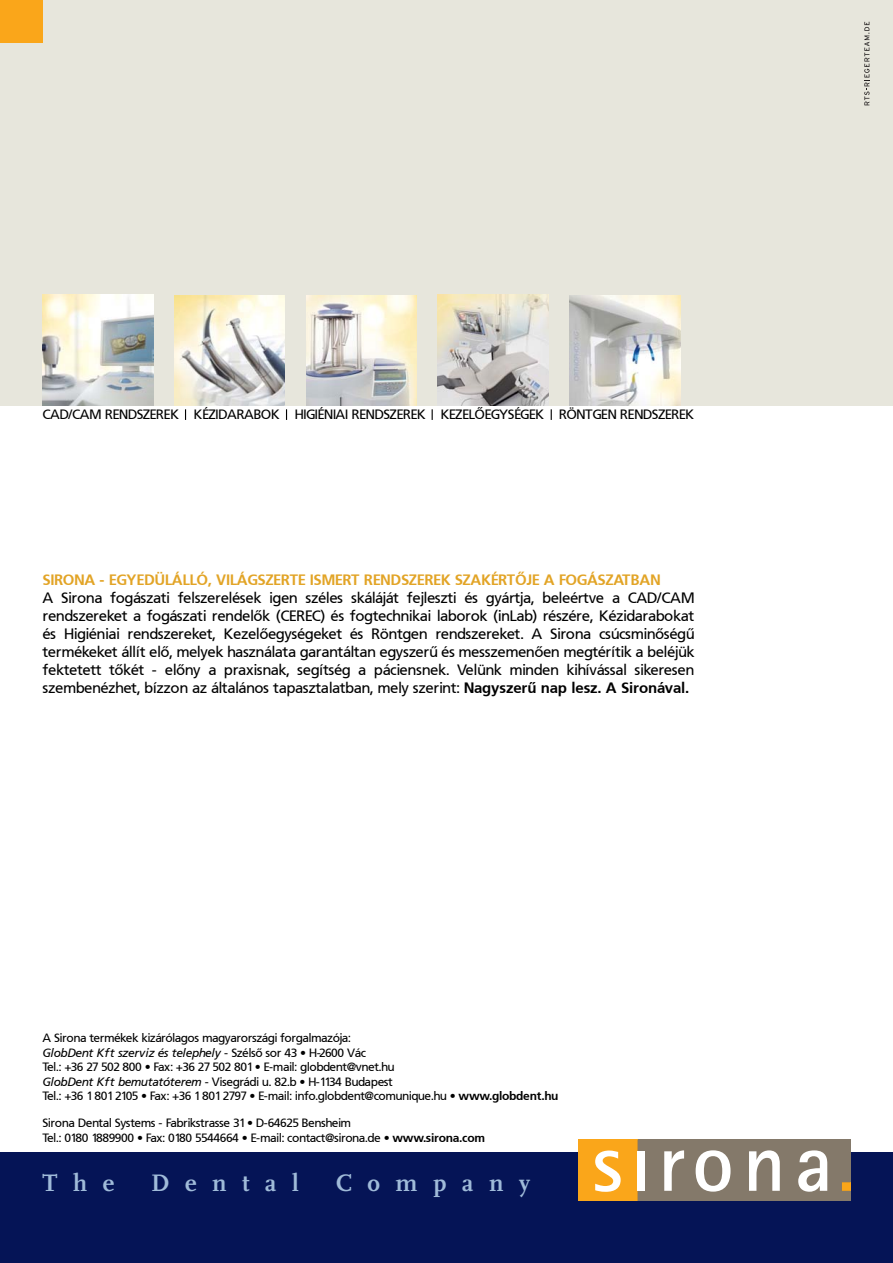
<style>
.page{position:relative;width:893px;height:1263px;background:#fff}
.page>*{position:absolute;margin:0;border:0;box-sizing:border-box;transform-origin:0 0}
.t1{font:700 24.9px "Scala";letter-spacing:.625em;color:#a0bbd9}
.t2{font:15px/18px "Frutiger PFL";letter-spacing:.01em;color:#000;text-align:justify}
.t3{font:700 15px "Frutiger PFL";color:#e2a426}
.t4{font:13.5px "Frutiger PFL";color:#000}
.t5{font:12px/14.4px "Frutiger PFL";color:#000}
.s1{font-weight:700}
.s2{font-style:italic}
</style>
<div class="page">
<div style="left:0;top:0;width:893px;height:405px;background:#e7e6dc"></div>
<div style="left:0;top:0;width:43px;height:43px;background:#faa61a"></div>
<svg style="left:864px;top:22px;width:5px;height:83px"></svg>
<div style="left:0;top:1152px;width:893px;height:111px;background:#051456"></div>
<div style="left:637px;top:1140px;width:213px;height:61px;background:#84796a"></div>
<div style="left:578px;top:1140px;width:59px;height:61px;background:#faa61a"></div>
<svg style="left:595px;top:1150px;width:26px;height:42px"></svg>
<svg style="left:664px;top:1150px;width:20px;height:41px"></svg>
<svg style="left:696px;top:1150px;width:34px;height:41px"></svg>
<svg style="left:749px;top:1150px;width:31px;height:41px"></svg>
<svg style="left:798px;top:1150px;width:29px;height:42px"></svg>
<svg style="left:841px;top:1182px;width:9px;height:9px"></svg>
<hr style="left:637px;top:1140px;width:1px;height:61px;background:#937a53">
<div style="left:637px;top:1151px;width:8px;height:40px;background:#fff"></div>
<img style="left:570px;top:295px;width:110px;height:110px">
<img style="left:438px;top:295px;width:111px;height:110px">
<img style="left:306px;top:295px;width:111px;height:110px">
<img style="left:43px;top:295px;width:110px;height:110px">
<img style="left:174px;top:295px;width:111px;height:110px">
<p class="t4" style="left:43px;top:406px;width:653px">CAD/CAM RENDSZEREK KÉZIDARABOK HIGIÉNIAI RENDSZEREK KEZELŐEGYSÉGEK RÖNTGEN RENDSZEREK</p>
<p class="t3" style="left:43px;top:570px;width:619px">SIRONA - EGYEDÜLÁLLÓ, VILÁGSZERTE ISMERT RENDSZEREK SZAKÉRTÕJE A FOGÁSZATBAN</p>
<p class="t2" style="left:43px;top:589px;width:653px">A Sirona fogászati felszerelések igen széles skáláját fejleszti és gyártja, beleértve a CAD/CAM rendszereket a fogászati rendelõk (CEREC) és fogtechnikai laborok (inLab) részére, Kézidarabokat és Higiéniai rendszereket, Kezelõegységeket és Röntgen rendszereket. A Sirona csúcsminõségû termékeket állít elõ, melyek használata garantáltan egyszerû és messzemenõen megtérítik a beléjük fektetett tõkét - elõny a praxisnak, segítség a páciensnek. Velünk minden kihívással sikeresen szembenézhet, bízzon az általános tapasztalatban, mely szerint: <span class="s1">Nagyszerû nap lesz. A Sironával.</span></p>
<p class="t5" style="left:43px;top:1031px;width:517px">A Sirona termékek kizárólagos magyarországi forgalmazója:<br><span class="s2">GlobDent Kft szerviz és telephely</span> - Szélső sor 43 • H-2600 Vác<br>Tel.: +36 27 502 800 • Fax: +36 27 502 801 • E-mail: globdent@vnet.hu<br><span class="s2">GlobDent Kft bemutatóterem</span> - Visegrádi u. 82.b • H-1134 Budapest<br>Tel.: +36 1 801 2105 • Fax: +36 1 801 2797 • E-mail: info.globdent@comunique.hu • <span class="s1">www.globdent.hu</span></p>
<p class="t5" style="left:43px;top:1116px;width:444px">Sirona Dental Systems - Fabrikstrasse 31 • D-64625 Bensheim<br>Tel.: 0180 1889900 • Fax: 0180 5544664 • E-mail: contact@sirona.de • <span class="s1">www.sirona.com</span></p>
<h1 class="t1" style="left:43px;top:1168px;width:73px">The</h1>
<h1 class="t1" style="left:151px;top:1168px;width:149px">Dental</h1>
<h1 class="t1" style="left:336px;top:1168px;width:196px">Company</h1>
</div>
